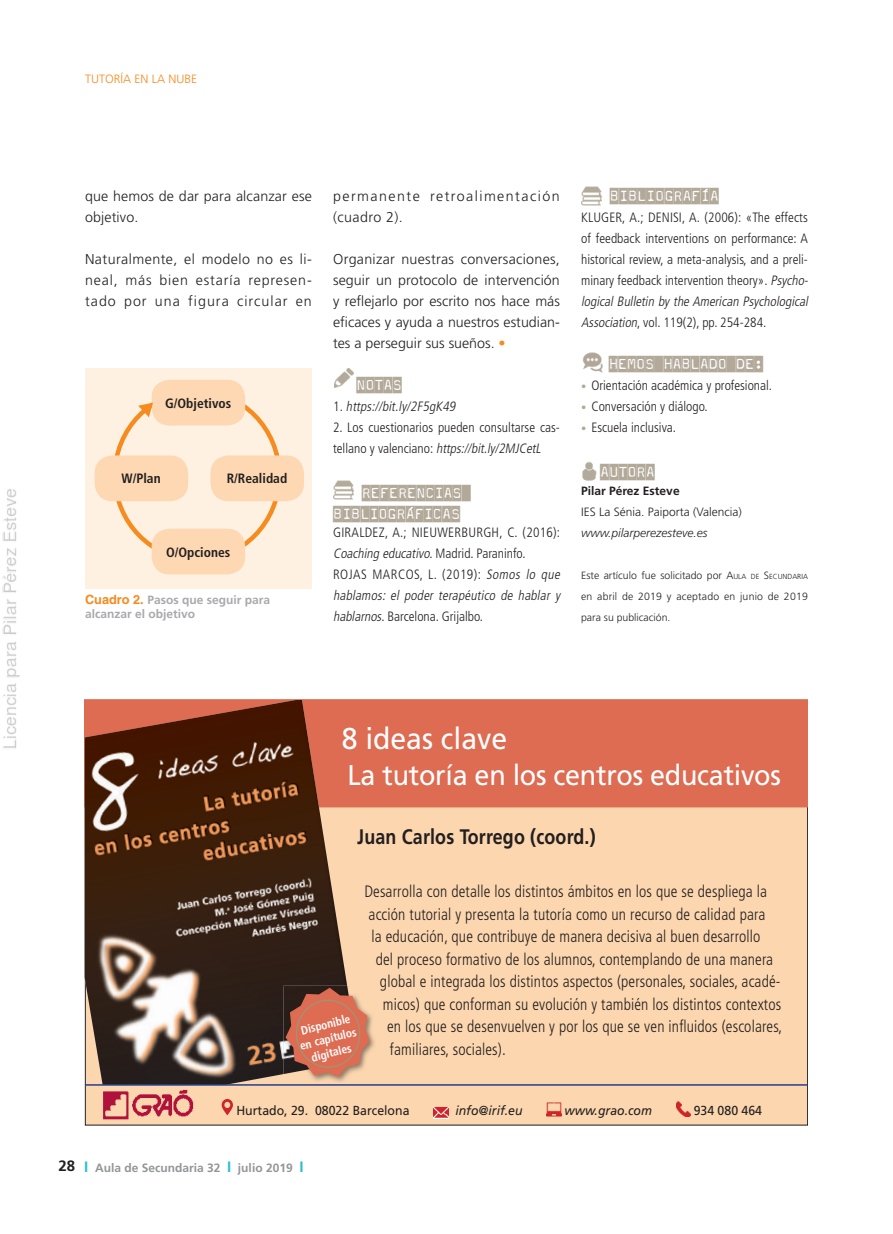
<style>
.page{position:relative;width:893px;height:1234px;background:#fff}
.page>*{position:absolute;margin:0;border:0;box-sizing:border-box;transform-origin:0 0}
.t1{font:30px "Frutiger LT Std";color:#fff;scale:.94 1}
.t2{font:28.5px "Frutiger LT Std";letter-spacing:-.01em;color:#fff;scale:.94 1}
.t3{font:700 21px "Frutiger LT Std";letter-spacing:.01em;color:#231f20;scale:.85 1}
.t4{font:300 condensed 16.5px "Frutiger LT Std";letter-spacing:.01em;color:#231f20;scale:.95 1}
.t5{font:16.5px/21px "Magda Cameo";color:#b2a999;text-align:right}
.t6{font:300 14.25px/21px "Frutiger LT Std";letter-spacing:.02em;color:#231f20;text-align:justify}
.t7{font:300 14.25px/21px "Frutiger LT Std";letter-spacing:.1em;color:#231f20}
.t8{font:300 condensed 13.5px/21px "Frutiger LT Std";color:#231f20}
.t9{font:300 condensed 13.5px/21px "Frutiger LT Std";letter-spacing:.02em;color:#231f20}
.t10{font:700 condensed 13.5px "Frutiger LT Std";color:#231f20}
.t11{font:italic 300 condensed 13.5px "Frutiger LT Std";color:#231f20}
.t12{font:13.05px "Frutiger LT Std";color:#231f20;scale:.95 1}
.t13{font:italic 13.05px "Frutiger LT Std";color:#231f20;scale:.95 1}
.t14{font:700 12px/14.4px "Frutiger LT Std";color:#a8a9ad}
.t15{font:700 12px "Frutiger LT Std";color:#939598}
.t16{font:700 condensed 12px/14.4px "Frutiger LT Std";color:#fff;text-align:center;scale:.95 1}
.t17{font:300 12px "Frutiger LT Std";color:#231f20}
.t18{font:italic 300 12px "Frutiger LT Std";color:#231f20}
.t19{font:700 12px "Frutiger LT Std";color:#231f20}
.t20{font:300 12px "Frutiger LT Std";color:#f68b1f}
.t21{font:300 10.5px/21px "Frutiger LT Std";letter-spacing:.02em;color:#231f20;text-align:justify}
.s1{font-family:"Helvetica LT Std";font-size:12.75px;color:#f68b1f}
.s2{color:#f68b1f}
.s3{font-style:normal}
.s4{font-style:italic}
.s5{font-size:10.5px;color:#b2a999}
.s6{font-style:inherit}
.s7{font-size:7.35px}
.s8{font-size:15px;color:#231f20}
.s9{font-size:15px;color:#28bfd0}
</style>
<div class="page">
<img style="left:2px;top:186px;width:806px;height:940px">
<p class="t20" style="left:85px;top:72px;width:114px">TUTORÍA EN LA NUBE</p>
<p class="t6" style="left:85px;top:186px;width:228px">que hemos de dar para alcanzar ese objetivo.</p>
<p class="t6" style="left:85px;top:249px;width:228px">Naturalmente, el modelo no es li&shy;neal, más bien estaría represen&shy;tado por una figura circular en</p>
<p class="t10" style="left:165px;top:395px;width:68px">G/Objetivos</p>
<p class="t10" style="left:121px;top:470px;width:41px">W/Plan</p>
<p class="t10" style="left:227px;top:470px;width:62px">R/Realidad</p>
<p class="t10" style="left:166px;top:544px;width:66px">O/Opciones</p>
<p class="t14" style="left:85px;top:592px;width:187px"><span class="s1">Cuadro 2.</span> Pasos que seguir para alcanzar el objetivo</p>
<p class="t7" style="left:333px;top:186px;width:228px">permanente retroalimentación (cuadro 2).</p>
<p class="t6" style="left:333px;top:249px;width:228px">Organizar nuestras conversaciones, seguir un protocolo de intervención y reflejarlo por escrito nos hace más eficaces y ayuda a nuestros estudian&shy;tes a perseguir sus sueños. <span class="s2">•</span></p>
<p class="t5" style="left:356px;top:374px;width:47px">NOTAS</p>
<p class="t11" style="left:333px;top:399px;width:127px"><span class="s3">1 .</span> https://bit.ly/2F5gK49</p>
<p class="t8" style="left:333px;top:417px;width:228px">2. Los cuestionarios pueden consultarse cas&shy;t e l l a n o y va l e n c i a n o : <span class="s4">https://bit.ly/2MJCetL</span></p>
<p class="t5" style="left:333px;top:482px;width:130px">REFERENCIAS<br>BIBLIOGRÁFICAS</p>
<p class="t9" style="left:333px;top:522px;width:231px">GIRALDEZ, A.; NIEUWERBURGH, C. (2016):<br><span class="s4">Coaching educativo</span>. M a d r i d . Pa ra n i n fo .<br>ROJAS MARCOS, L. (2019): <span class="s4">Somos lo que hablamos: el poder terapéutico de hablar y hablarnos</span>. Barcelona. Grijalbo.</p>
<p class="t5" style="left:610px;top:185px;width:110px">BIBLIOGRAFÍA</p>
<p class="t8" style="left:581px;top:207px;width:231px">KLUGER, A.; DENISI, A. (2006): «The effects of feedback interventions on performance: A historical review, a meta-analysis, and a preli&shy;minary feedback intervention theory». <span class="s4">Psycho&shy;logical Bulletin by the American Psychological Association</span>, vol. 119(2), pp. 254-284.</p>
<p class="t5" style="left:609px;top:353px;width:156px">HEMOS HABLADO DE:</p>
<p class="t8" style="left:581px;top:375px;width:193px"><span class="s5">•</span> Orientación académica y profesional.</p>
<p class="t8" style="left:581px;top:396px;width:128px"><span class="s5">•</span> Conversación y diálogo.</p>
<p class="t8" style="left:581px;top:417px;width:96px"><span class="s5">•</span> Escuela inclusiva.</p>
<p class="t5" style="left:600px;top:461px;width:56px">AUTORA</p>
<p class="t19" style="left:581px;top:484px;width:100px">Pilar Pérez Esteve</p>
<p class="t17" style="left:581px;top:505px;width:162px">IES La Sénia. Paiporta (Valencia)</p>
<p class="t18" style="left:581px;top:526px;width:128px">www.pilarperezesteve.es</p>
<p class="t21" style="left:581px;top:565px;width:228px">Este artículo fue solicitado por <span class="s6">A</span><span class="s7">ULA DE</span> <span class="s6">S</span><span class="s7">ECUNDARIA </span>en abril de 2019 y aceptado en junio de 2019 para su publicación.</p>
<h1 class="t1" style="left:342px;top:720px;width:178px">8 ideas clave</h1>
<h2 class="t2" style="left:347px;top:757px;width:463px">La tutoría en los centros educativos</h2>
<p class="t3" style="left:357px;top:823px;width:282px">Juan Carlos Torrego (coord.)</p>
<p class="t4" style="left:364px;top:881px;width:426px">Desarrolla con detalle los distintos ámbitos en los que se despliega la</p>
<p class="t4" style="left:369px;top:904px;width:419px">acción tutorial y presenta la tutoría como un recurso de calidad para</p>
<p class="t4" style="left:371px;top:926px;width:411px">la educación, que contribuye de manera decisiva al buen desarrollo</p>
<p class="t4" style="left:376px;top:949px;width:420px">del proceso formativo de los alumnos, contemplando de una manera</p>
<p class="t4" style="left:380px;top:971px;width:423px">global e integrada los distintos aspectos (personales, sociales, acadé-</p>
<p class="t4" style="left:383px;top:994px;width:421px">micos) que conforman su evolución y también los distintos contextos</p>
<p class="t4" style="left:387px;top:1016px;width:417px">en los que se desenvuelven y por los que se ven influidos (escolares,</p>
<p class="t4" style="left:390px;top:1039px;width:123px">familiares, sociales).</p>
<p class="t16" style="left:294px;top:1025px;width:63px;rotate:-15deg">Disponible en capítulos digitales</p>
<p class="t12" style="left:236px;top:1102px;width:184px">Hurtado, 29. 08022 Barcelona</p>
<p class="t13" style="left:455px;top:1102px;width:72px">info@irif.eu</p>
<p class="t13" style="left:564px;top:1102px;width:94px">www.grao.com</p>
<p class="t12" style="left:694px;top:1102px;width:74px">934 080 464</p>
<p class="t15" style="left:59px;top:1160px;width:246px"><span class="s8">28</span> <span class="s9">I</span> Aula de Secundaria 32 <span class="s9">I</span> julio 2019 <span class="s9">I</span></p>
</div>
